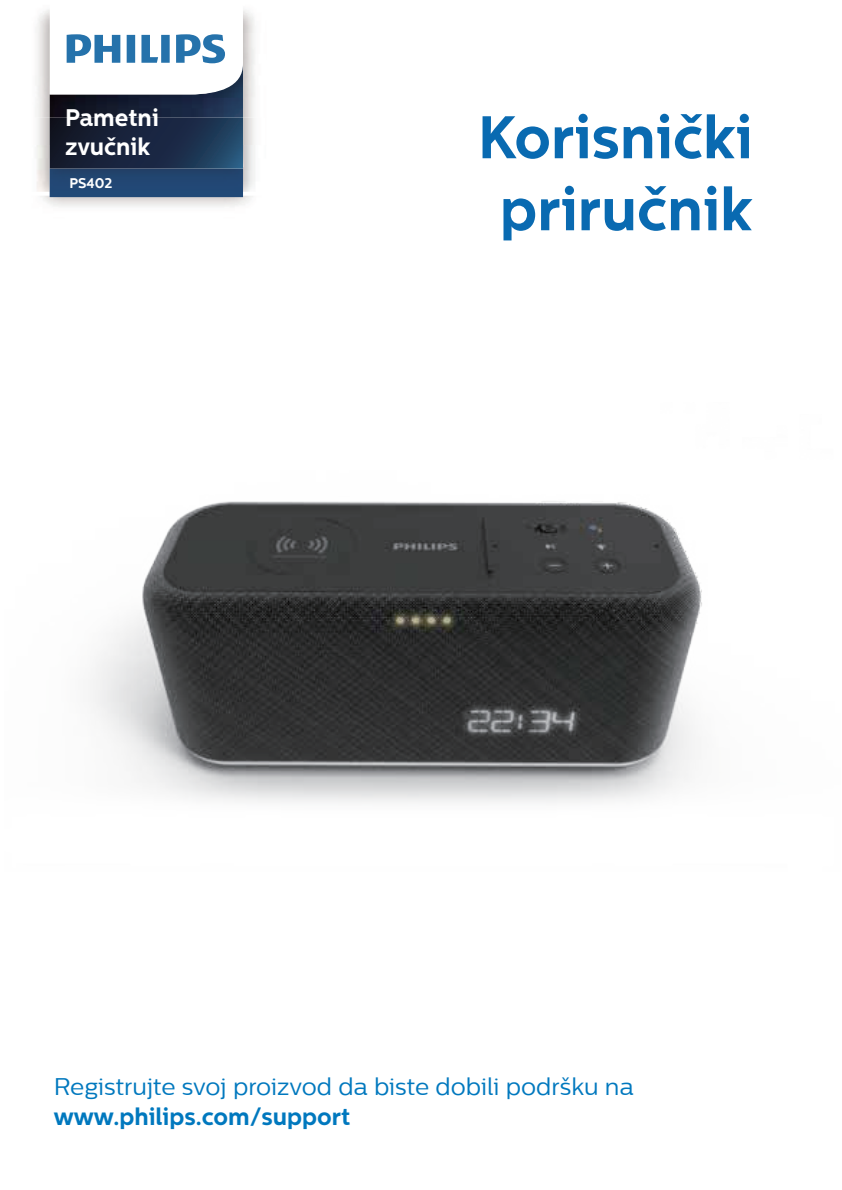
<style>
.page{position:relative;width:842px;height:1190px;background:#fff}
.page>*{position:absolute;margin:0;border:0;box-sizing:border-box;transform-origin:0 0}
.t1{font:700 60px/72px "Centrale Sans";color:#096ab1;text-align:center}
.t2{font:24px "Centrale Sans";color:#0078be}
.t3{font:700 24px "Centrale Sans";color:#0078be}
.t4{font:700 24px/28.8px "Centrale Sans";color:#fff}
.t5{font:700 14px "Centrale Sans";color:#fff}
</style>
<div class="page">
<img style="left:37px;top:124px;width:218px;height:21px">
<img style="left:33px;top:145px;width:233px;height:47px">
<img style="left:50px;top:169px;width:193px;height:28px">
<svg style="left:50px;top:124px;width:194px;height:45px;background:#1b2c45"></svg>
<img style="left:36px;top:9px;width:219px;height:115px">
<img style="left:50px;top:94px;width:193px;height:24px">
<svg style="left:50px;top:9px;width:193px;height:85px"></svg>
<img style="left:90px;top:501px;width:612px;height:302px">
<p class="t4" style="left:65px;top:103px;width:95px">Pametni zvučnik</p>
<p class="t5" style="left:69px;top:175px;width:45px">PS402</p>
<p class="t1" style="left:478px;top:101px;width:276px">Korisnički priručnik</p>
<p class="t2" style="left:54px;top:1073px;width:581px">Registrujte svoj proizvod da biste dobili podršku na</p>
<p class="t3" style="left:54px;top:1103px;width:298px">www.philips.com/support</p>
</div>
